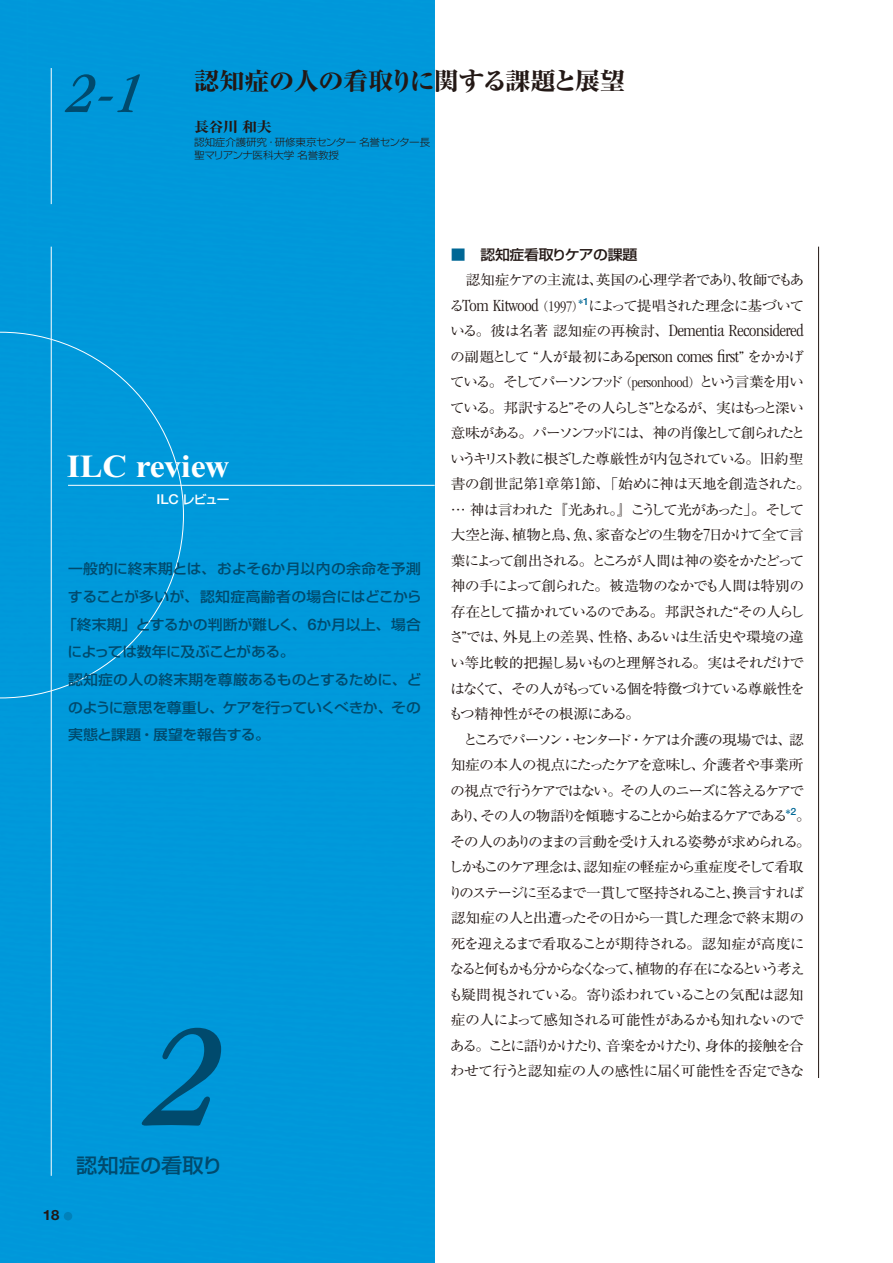
<style>
.page{position:relative;width:893px;height:1263px;background:#fff}
.page>*{position:absolute;margin:0;border:0;box-sizing:border-box;transform-origin:0 0}
.t1{font:italic condensed 151.5px "Garamond";color:#004a6d;scale:1.05 1}
.t2{font:italic condensed 58.5px "Garamond";color:#004a6d;scale:1.05 1}
.t3{font:700 32.25px "Times New Roman";color:#fff;scale:1.05 1}
.t4{font:800 24.3px "Ryumin Pr 6 N";letter-spacing:-.04em;color:#231815;scale:1.05 1}
.t5{font:500 20.25px "Shin Go Pr 6 N";color:#004a6d;scale:1.05 1}
.t6{font:300 condensed 17.7px "Garamond";letter-spacing:-.015em;color:#231815;scale:1.05 1}
.t7{font:14.1px/25.5px "Ryumin Pr 6 N";letter-spacing:-.1em;color:#231815;scale:1.05 1}
.t8{font:500 14.1px "Shin Go Pr 6 N";letter-spacing:-.015em;color:#004a6d;scale:1.05 1}
.t9{font:500 14.1px "Shin Go Pr 6 N";letter-spacing:-.04em;color:#004a6d;scale:1.05 1}
.t10{font:14.1px "Ryumin Pr 6 N";letter-spacing:-.06em;color:#231815;scale:1.05 1}
.t11{font:500 14.1px "Shin Go Pr 6 N";letter-spacing:.01em;color:#004a6d;scale:1.05 1}
.t12{font:500 14.1px "Shin Go Pr 6 N";letter-spacing:.015em;color:#004a6d;scale:1.05 1}
.t13{font:14.1px "Ryumin Pr 6 N";letter-spacing:-.07em;color:#231815;scale:1.05 1}
.t14{font:500 14.1px "Shin Go Pr 6 N";letter-spacing:-.02em;color:#231815;scale:1.05 1}
.t15{font:800 14.1px "Ryumin Pr 6 N";letter-spacing:-.02em;color:#231815;scale:1.05 1}
.t16{font:700 14.1px "Helvetica Neue";color:#231815;scale:1.05 1}
.t17{font:500 12.15px "Shin Go Pr 6 N";color:#fff;scale:1.05 1}
.t18{font:300 10.05px/13.4px "Shin Go Pr 6 N";letter-spacing:-.02em;color:#231815;scale:1.05 1}
.s1{font-family:"Helvetica Neue";font-size:13.5px}
.s2{font-family:"Helvetica Neue";font-size:15.9px}
.s3{color:#006795}
.s4{font-family:"Ryumin Pr 6 N";font-weight:400;font-stretch:normal;font-size:14.1px}
.s5{font-family:"Ryumin Pr 6 N";font-weight:400;font-stretch:normal;font-size:12.15px}
.s6{font-size:15.15px}
.s7{font-family:"Garamond";font-weight:300;font-stretch:condensed;font-size:17.7px}
.s8{font-size:12.15px}
.s9{font-family:"Garamond";font-weight:300;font-stretch:condensed;font-size:15.15px}
</style>
<div class="page">
<div style="left:0;top:0;width:435px;height:1263px;background:#0098da"></div>
<div style="left:0;top:332px;width:184px;height:366px;background:#0099da"></div>
<hr style="left:68px;top:485px;width:367px;height:1px;background:#fff">
<div style="left:64px;top:1212px;width:8px;height:8px;background:#0081ba;border-radius:50%"></div>
<hr style="left:51px;top:68px;width:1px;height:136px;background:#fff">
<hr style="left:51px;top:247px;width:1px;height:929px;background:#fff">
<hr style="left:818px;top:247px;width:1px;height:831px;background:#231815">
<h2 class="t2" style="left:68px;top:61px;width:73px">2-1</h2>
<h3 class="t4" style="left:194px;top:62px;width:412px">認知症の人の看取りに関する課題と展望</h3>
<p class="t15" style="left:194px;top:115px;width:75px">長谷川和夫</p>
<p class="t18" style="left:194px;top:134px;width:226px">認知症介護研究・研修東京センター名誉センター長聖マリアンナ医科大学名誉教授</p>
<h3 class="t3" style="left:67px;top:448px;width:157px">ILC review</h3>
<p class="t17" style="left:156px;top:489px;width:71px"><span class="s1">ILC</span> レビュー</p>
<p class="t11" style="left:68px;top:557px;width:338px">一般的に終末期とは、およそ<span class="s2">6</span>か月以内の余命を予測</p>
<p class="t12" style="left:68px;top:585px;width:338px">することが多いが、認知症高齢者の場合にはどこから</p>
<p class="t8" style="left:62px;top:613px;width:343px">「終末期」とするかの判断が難しく、<span class="s2">6</span>か月以上、場合</p>
<p class="t9" style="left:68px;top:640px;width:218px">によっては数年に及ぶことがある。</p>
<p class="t8" style="left:68px;top:668px;width:338px">認知症の人の終末期を尊厳あるものとするために、ど</p>
<p class="t9" style="left:68px;top:696px;width:338px">のように意思を尊重し、ケアを行っていくべきか、その</p>
<p class="t8" style="left:68px;top:723px;width:194px">実態と課題・展望を報告する。</p>
<p class="t16" style="left:43px;top:1207px;width:17px">18</p>
<h1 class="t1" style="left:150px;top:993px;width:69px">2</h1>
<h3 class="t5" style="left:76px;top:1149px;width:141px">認知症の看取り</h3>
<p class="t14" style="left:451px;top:243px;width:179px"><span class="s3">■</span> 認知症看取りケアの課題</p>
<p class="t10" style="left:466px;top:269px;width:324px">認知症ケアの主流は、英国の心理学者であり、牧師でもあ</p>
<p class="t6" style="left:449px;top:295px;width:130px"><span class="s4">る</span>Tom Kitwood<span class="s5">（</span><span class="s6">1997</span><span class="s5">）</span></p>
<p class="t13" style="left:579px;top:294px;width:217px"><sup>*</sup><sup>1</sup>によって提唱された理念に基づいて</p>
<p class="t6" style="left:450px;top:321px;width:338px"><span class="s4">いる。彼は名著認知症の再検討、</span>Dementia Reconsidered</p>
<p class="t7" style="left:448px;top:343px;width:347px">の副題として “人が最初にある<span class="s7">person comes first</span>” をかかげている。そしてパーソンフッド<span class="s8">（</span><span class="s9">personhood</span><span class="s8">）</span>という言葉を用いている。邦訳すると”その人らしさ”となるが、実はもっと深い意味がある。パーソンフッドには、神の肖像として創られたというキリスト教に根ざした尊厳性が内包されている。旧約聖書の創世記第<span class="s7">1</span>章第<span class="s7">1</span>節、「始めに神は天地を創造された。… 神は言われた『光あれ。』こうして光があった」。そして大空と海、植物と鳥、魚、家畜などの生物を<span class="s7">7</span>日かけて全て言葉によって創出される。ところが人間は神の姿をかたどって神の手によって創られた。被造物のなかでも人間は特別の存在として描かれているのである。邦訳された“その人らしさ”では、外見上の差異、性格、あるいは生活史や環境の違い等比較的把握し易いものと理解される。実はそれだけではなくて、その人がもっている個を特徴づけている尊厳性をもつ精神性がその根源にある。</p>
<p class="t7" style="left:448px;top:726px;width:347px;text-align:center">ところでパーソン・センタード・ケアは介護の現場では、認<br>知症の本人の視点にたったケアを意味し、介護者や事業所の視点で行うケアではない。その人のニーズに答えるケアであり、その人の物語りを傾聴することから始まるケアである<sup>*</sup><sup>2</sup>。その人のありのままの言動を受け入れる姿勢が求められる。しかもこのケア理念は、認知症の軽症から重症度そして看取りのステージに至るまで一貫して堅持されること、換言すれば認知症の人と出遭ったその日から一貫した理念で終末期の死を迎えるまで看取ることが期待される。認知症が高度になると何もかも分からなくなって、植物的存在になるという考えも疑問視されている。寄り添われていることの気配は認知症の人によって感知される可能性があるかも知れないのである。ことに語りかけたり、音楽をかけたり、身体的接触を合わせて行うと認知症の人の感性に届く可能性を否定できな</p>
</div>
